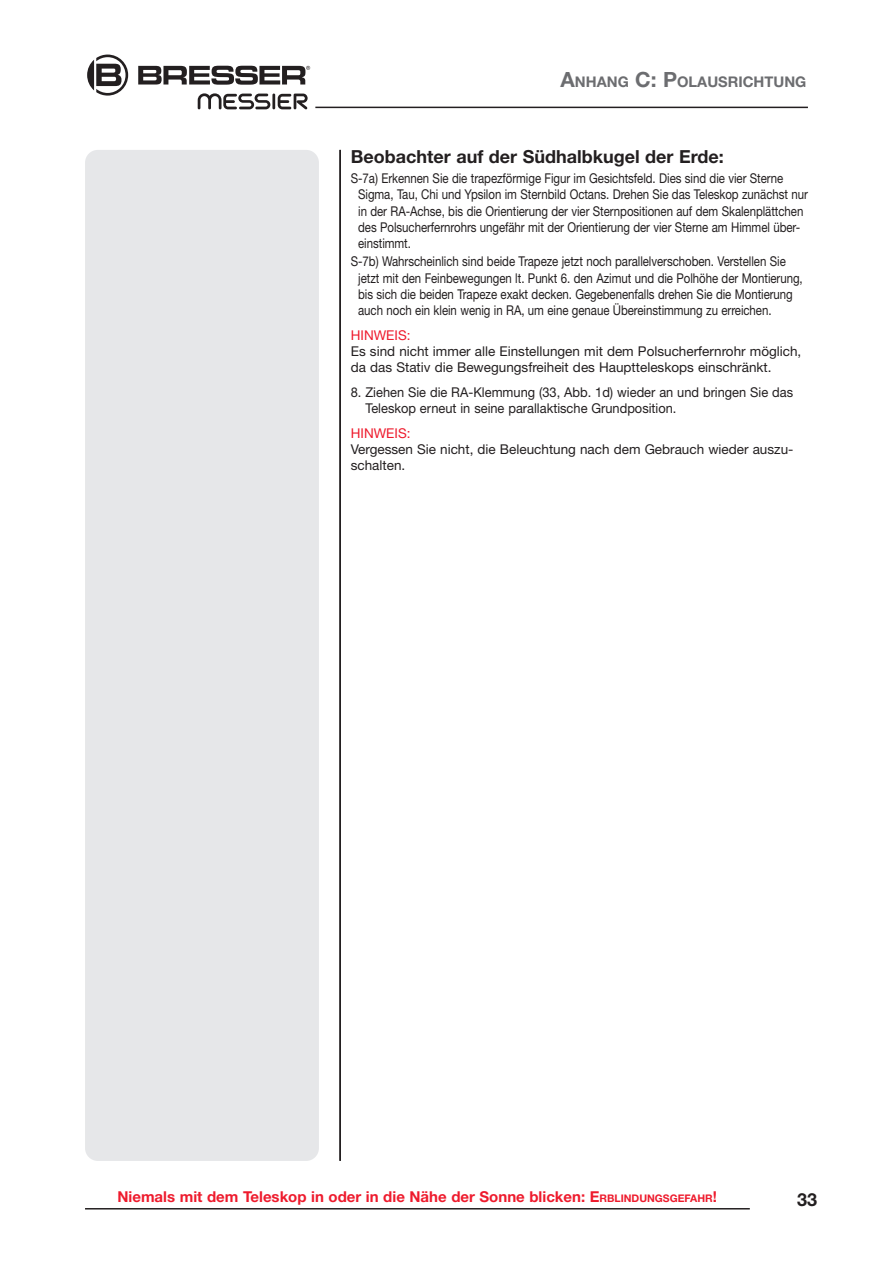
<style>
.page{position:relative;width:893px;height:1263px;background:#fff}
.page>*{position:absolute;margin:0;border:0;box-sizing:border-box;transform-origin:0 0}
.Ü4{font:700 18px "Helvetica Neue LT Std";color:#231f20}
.t1{font:700 15px "Helvetica Neue LT Std";color:#ee1b2d}
.Kolumnentitel{font:700 14.7px "Helvetica Neue LT Std";color:#6c6d70}
.Aufführungen_a____us{font:13.5px/16.2px "Helvetica Neue LT Std";letter-spacing:-.005em;color:#231f20;scale:.85 1}
.Hinweis{font:13.5px/16.2px "Helvetica Neue LT Std";color:#231f20}
.Aufführungen_a____us-2{font:13.5px/16.2px "Helvetica Neue LT Std";letter-spacing:-.005em;color:#231f20;scale:.95 1}
.s1{font-size:21px}
.s2{color:#ee1b2d}
.s3{font-style:inherit}
.s4{font-size:10.5px}
</style>
<div class="page">
<hr style="left:85px;top:1208px;width:665px;height:1px;background:#231f20">
<hr style="left:315px;top:107px;width:493px;height:1px;background:#231f20">
<hr style="left:272px;top:94px;width:3px;height:15px;background:#231f20">
<svg style="left:198px;top:93px;width:72px;height:16px"></svg>
<svg style="left:278px;top:94px;width:30px;height:16px"></svg>
<svg style="left:138px;top:66px;width:172px;height:19px"></svg>
<svg style="left:87px;top:55px;width:41px;height:41px"></svg>
<hr style="left:339px;top:150px;width:2px;height:1011px;background:#231f20">
<div style="left:85px;top:150px;width:234px;height:1011px;background:#e6e7e9;border-radius:13px"></div>
<p class="Kolumnentitel" style="left:561px;top:72px;width:247px"><span class="s1">A</span>NHANG <span class="s1">C: P</span>OLAUSRICHTUNG</p>
<p class="Ü4" style="left:351px;top:145px;width:374px">Beobachter auf der Südhalbkugel der Erde:</p>
<p class="Aufführungen_a____us" style="left:358px;top:170px;width:531px;text-indent:-7px">S-7a) Erkennen Sie die trapezförmige Figur im Gesichtsfeld. Dies sind die vier Sterne Sigma, Tau, Chi und Ypsilon im Sternbild Octans. Drehen Sie das Teleskop zunächst nur in der RA-Achse, bis die Orientierung der vier Sternpositionen auf dem Skalenplättchen des Polsucherfernrohrs ungefähr mit der Orientierung der vier Sterne am Himmel über&shy;einstimmt.</p>
<p class="Aufführungen_a____us" style="left:358px;top:253px;width:524px;text-indent:-7px">S-7b) Wahrscheinlich sind beide Trapeze jetzt noch parallelverschoben. Verstellen Sie jetzt mit den Feinbewegungen lt. Punkt 6. den Azimut und die Polhöhe der Montierung, bis sich die beiden Trapeze exakt decken. Gegebenenfalls drehen Sie die Montierung auch noch ein klein wenig in RA, um eine genaue Übereinstimmung zu erreichen.</p>
<p class="Hinweis" style="left:351px;top:327px;width:452px"><span class="s2">HINWEIS:<br></span>Es sind nicht immer alle Einstellungen mit dem Polsucherfernrohr möglich, da das Stativ die Bewegungsfreiheit des Hauptteleskops einschränkt.</p>
<p class="Aufführungen_a____us-2" style="left:365px;top:384px;width:452px;text-indent:-15px">8. Ziehen Sie die RA-Klemmung (33, Abb. 1d) wieder an und bringen Sie das<br>Teleskop erneut in seine parallaktische Grundposition.</p>
<p class="Hinweis" style="left:351px;top:425px;width:444px"><span class="s2">HINWEIS:<br></span>Vergessen Sie nicht, die Beleuchtung nach dem Gebrauch wieder auszu&shy;schalten.</p>
<p class="t1" style="left:117px;top:1187px;width:601px">Niemals mit dem Teleskop in oder in die Nähe der Sonne blicken: <span class="s3">E</span><span class="s4">RBLINDUNGSGEFAHR</span><span class="s3">!</span></p>
<h1 class="Ü4" style="left:797px;top:1188px;width:22px">33</h1>
</div>
